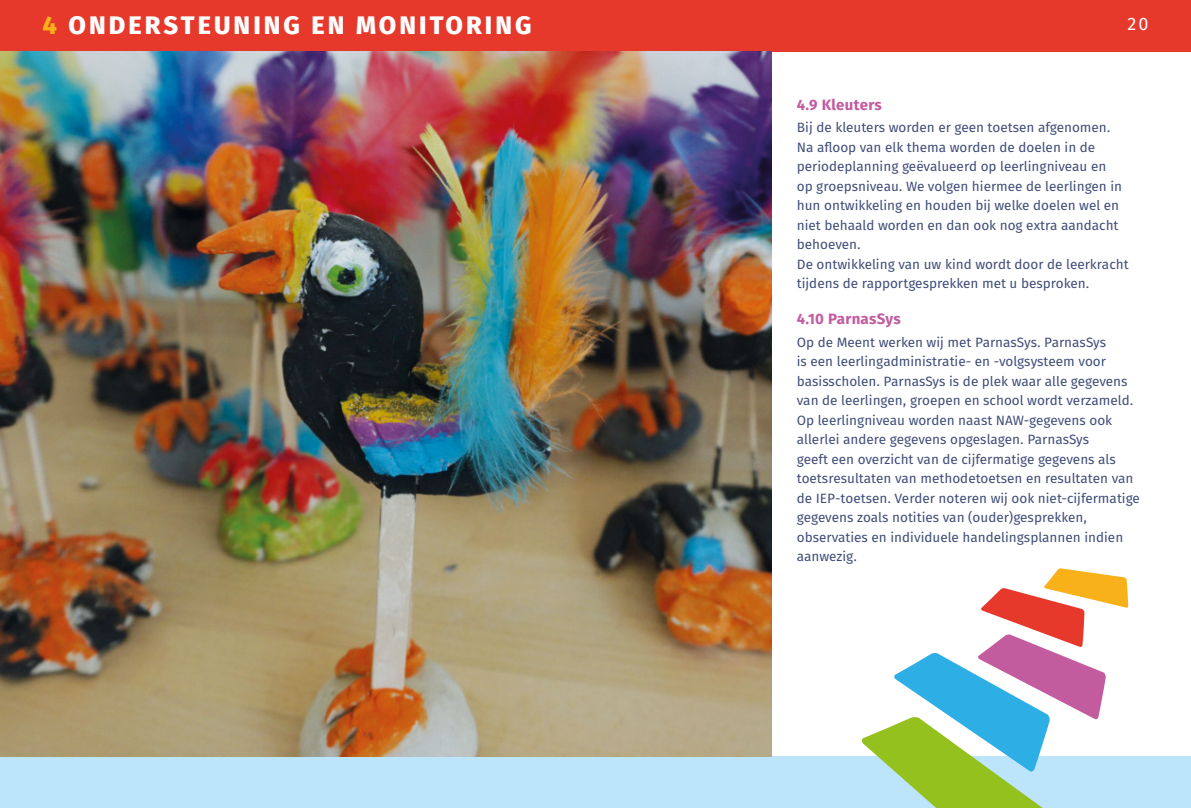
<style>
.page{position:relative;width:1191px;height:808px;background:#fff}
.page>*{position:absolute;margin:0;border:0;box-sizing:border-box;transform-origin:0 0}
.t1{font:800 25.35px "Fira Sans";letter-spacing:.12em;color:#fff}
.t2{font:18px "Fira Sans";color:#fff}
.nieuwtussenkoppaars{font:700 15px "Fira Sans OT";letter-spacing:.02em;color:#c35c9f}
.t3{font:13.5px/19.5px "Fira Sans OT";color:#404d78}
.s1{color:#f9b119}
</style>
<div class="page">
<div style="left:0;top:0;width:1191px;height:51px;background:#e7392b"></div>
<div style="left:1px;top:757px;width:1190px;height:51px;background:#bce4fa"></div>
<svg style="left:862px;top:568px;width:266px;height:240px"></svg>
<img style="left:0;top:51px;width:771px;height:706px">
<p class="t1" style="left:43px;top:7px;width:490px"><span class="s1">4</span> ONDERSTEUNING EN MONITORING</p>
<p class="t2" style="left:1127px;top:11px;width:22px">20</p>
<p class="nieuwtussenkoppaars" style="left:797px;top:94px;width:86px">4.9 Kleuters</p>
<p class="t3" style="left:797px;top:119px;width:333px">Bij de kleuters worden er geen toetsen afgenomen.<br>Na afloop van elk thema worden de doelen in de periodeplanning geëvalueerd op leerlingniveau en<br>op groepsniveau. We volgen hiermee de leerlingen in hun ontwikkeling en houden bij welke doelen wel en niet behaald worden en dan ook nog extra aandacht behoeven.<br>De ontwikkeling van uw kind wordt door de leerkracht tijdens de rapportgesprekken met u besproken.</p>
<p class="nieuwtussenkoppaars" style="left:797px;top:308px;width:106px">4.10 ParnasSys</p>
<p class="t3" style="left:797px;top:333px;width:345px">Op de Meent werken wij met ParnasSys. ParnasSys<br>is een leerlingadministratie- en -volgsysteem voor basisscholen. ParnasSys is de plek waar alle gegevens van de leerlingen, groepen en school wordt verzameld.<br>Op leerlingniveau worden naast NAW-gegevens ook allerlei andere gegevens opgeslagen. ParnasSys<br>geeft een overzicht van de cijfermatige gegevens als toetsresultaten van methodetoetsen en resultaten van de IEP-toetsen. Verder noteren wij ook niet-cijfermatige gegevens zoals notities van (ouder)gesprekken, observaties en individuele handelingsplannen indien aanwezig.</p>
</div>
